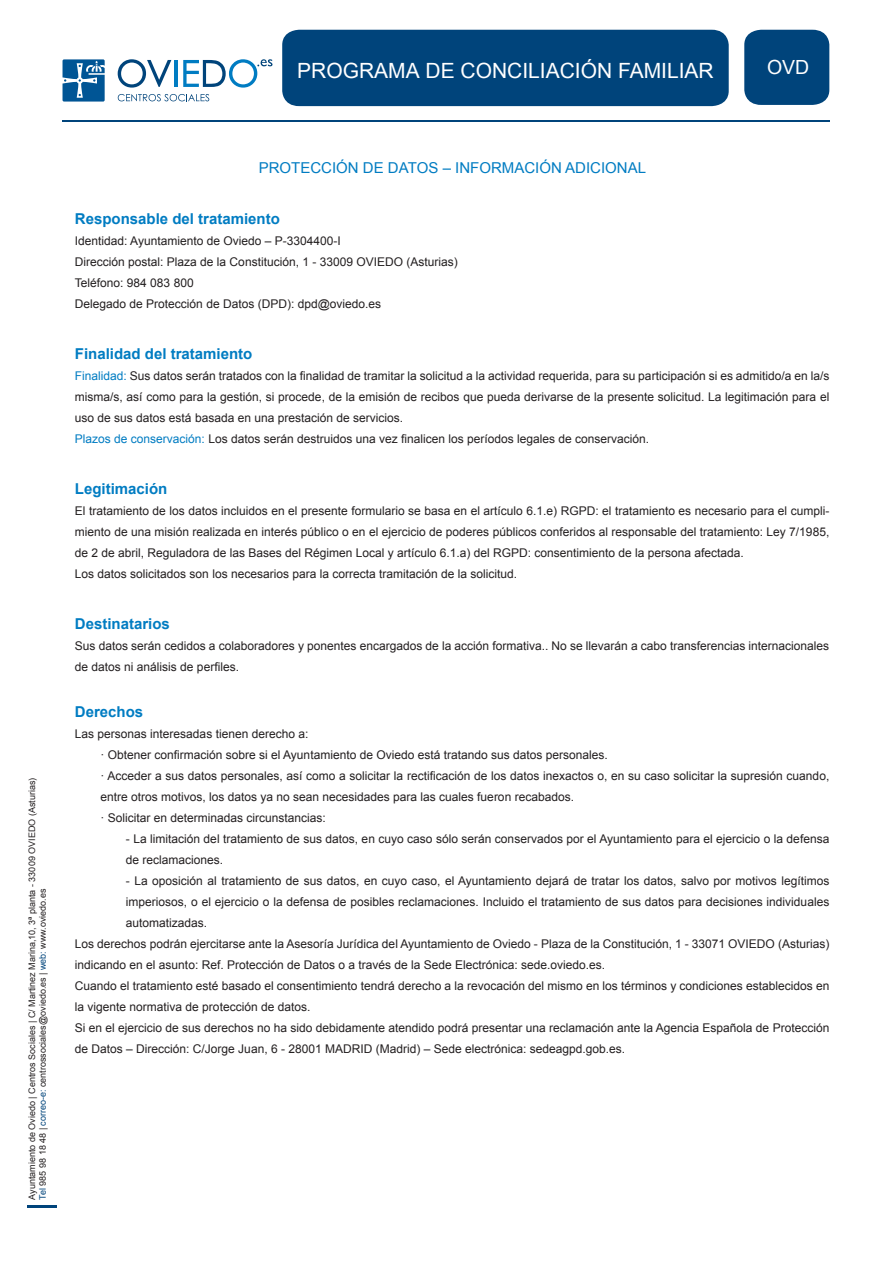
<style>
.page{position:relative;width:893px;height:1263px;background:#fff}
.page>*{position:absolute;margin:0;border:0;box-sizing:border-box;transform-origin:0 0}
.t1{font:21px "Arial";color:#fff}
.t2{font:19.5px "Arial";color:#fff}
.t3{font:700 15px "Arial";color:#007cc2}
.t4{font:15px "Arial";color:#007cc2}
.t5{font:12px/21px "Arial";color:#231f20}
.t6{font:9px/10.8px "Arial";color:#231f20}
.s1{color:#00447b}
.s2{color:#007cc2}
</style>
<div class="page">
<div style="left:282px;top:30px;width:447px;height:76px;background:#00447b;border-radius:16px"></div>
<hr style="left:63px;top:120px;width:767px;height:2px;background:#00447b">
<svg style="left:63px;top:59px;width:42px;height:43px"></svg>
<svg style="left:118px;top:59px;width:53px;height:29px"></svg>
<hr style="left:175px;top:60px;width:3px;height:27px;background:#007cc2">
<svg style="left:183px;top:59px;width:89px;height:29px"></svg>
<svg style="left:118px;top:94px;width:91px;height:7px"></svg>
<hr style="left:27px;top:1205px;width:30px;height:3px;background:#00447b">
<div style="left:744px;top:30px;width:85px;height:75px;background:#00447b"></div>
<h1 class="t1" style="left:297px;top:56px;width:418px">PROGRAMA DE CONCILIACIÓN FAMILIAR</h1>
<h2 class="t2" style="left:767px;top:55px;width:44px">OVD</h2>
<p class="t6" style="left:27px;top:1199px;width:423px;rotate:-90deg">Ayuntamiento de Oviedo | Centros Sociales | C/ Martinez Marina,10, 3ª planta - 33009 OVIEDO (Asturias)<br><span class="s1">Tel</span> 985 98 18 48 | <span class="s1">correo-e:</span> centrossociales@oviedo.es | <span class="s1">web:</span> www.oviedo.es</p>
<p class="t4" style="left:259px;top:157px;width:389px">PROTECCIÓN DE DATOS – INFORMACIÓN ADICIONAL</p>
<p class="t3" style="left:75px;top:208px;width:207px">Responsable del tratamiento</p>
<p class="t5" style="left:75px;top:230px;width:384px">Identidad: Ayuntamiento de Oviedo – P-3304400-I<br>Dirección postal: Plaza de la Constitución, 1 - 33009 OVIEDO (Asturias)<br>Teléfono: 984 083 800<br>Delegado de Protección de Datos (DPD): dpd@oviedo.es</p>
<p class="t3" style="left:75px;top:343px;width:179px">Finalidad del tratamiento</p>
<p class="t5" style="left:75px;top:365px;width:756px"><span class="s2">Finalidad:</span> Sus datos serán tratados con la finalidad de tramitar la solicitud a la actividad requerida, para su participación si es admitido/a en la/s misma/s, así como para la gestión, si procede, de la emisión de recibos que pueda derivarse de la presente solicitud. La legitimación para el uso de sus datos está basada en una prestación de servicios.<br><span class="s2">Plazos de conservación:</span> Los datos serán destruidos una vez finalicen los períodos legales de conservación.</p>
<p class="t3" style="left:75px;top:478px;width:94px">Legitimación</p>
<p class="t5" style="left:75px;top:500px;width:756px">El tratamiento de los datos incluidos en el presente formulario se basa en el artículo 6.1.e) RGPD: el tratamiento es necesario para el cumpli&shy;miento de una misión realizada en interés público o en el ejercicio de poderes públicos conferidos al responsable del tratamiento: Ley 7/1985, de 2 de abril, Reguladora de las Bases del Régimen Local y artículo 6.1.a) del RGPD: consentimiento de la persona afectada.<br>Los datos solicitados son los necesarios para la correcta tramitación de la solicitud.</p>
<p class="t3" style="left:75px;top:613px;width:97px">Destinatarios</p>
<p class="t5" style="left:75px;top:635px;width:756px">Sus datos serán cedidos a colaboradores y ponentes encargados de la acción formativa.. No se llevarán a cabo transferencias internacionales de datos ni análisis de perfiles.</p>
<p class="t3" style="left:75px;top:702px;width:70px">Derechos</p>
<p class="t5" style="left:100px;top:723px;width:730px;text-indent:-26px">Las personas interesadas tienen derecho a:<br>· Obtener confirmación sobre si el Ayuntamiento de Oviedo está tratando sus datos personales.<br>· Acceder a sus datos personales, así como a solicitar la rectificación de los datos inexactos o, en su caso solicitar la supresión cuando, entre otros motivos, los datos ya no sean necesidades para las cuales fueron recabados.<br>· Solicitar en determinadas circunstancias:</p>
<p class="t5" style="left:126px;top:828px;width:705px">- La limitación del tratamiento de sus datos, en cuyo caso sólo serán conservados por el Ayuntamiento para el ejercicio o la defensa de reclamaciones.</p>
<p class="t5" style="left:126px;top:870px;width:705px">- La oposición al tratamiento de sus datos, en cuyo caso, el Ayuntamiento dejará de tratar los datos, salvo por motivos legítimos</p>
<p class="t5" style="left:126px;top:891px;width:705px">imperiosos, o el ejercicio o la defensa de posibles reclamaciones. Incluido el tratamiento de sus datos para decisiones individuales</p>
<p class="t5" style="left:126px;top:912px;width:83px">automatizadas.</p>
<p class="t5" style="left:75px;top:933px;width:756px">Los derechos podrán ejercitarse ante la Asesoría Jurídica del Ayuntamiento de Oviedo - Plaza de la Constitución, 1 - 33071 OVIEDO (Asturias)</p>
<p class="t5" style="left:75px;top:954px;width:532px">indicando en el asunto: Ref. Protección de Datos o a través de la Sede Electrónica: sede.oviedo.es.</p>
<p class="t5" style="left:75px;top:975px;width:756px">Cuando el tratamiento esté basado el consentimiento tendrá derecho a la revocación del mismo en los términos y condiciones establecidos en</p>
<p class="t5" style="left:75px;top:996px;width:237px">la vigente normativa de protección de datos.</p>
<p class="t5" style="left:75px;top:1017px;width:756px">Si en el ejercicio de sus derechos no ha sido debidamente atendido podrá presentar una reclamación ante la Agencia Española de Protección</p>
<p class="t5" style="left:75px;top:1038px;width:552px">de Datos – Dirección: C/Jorge Juan, 6 - 28001 MADRID (Madrid) – Sede electrónica: sedeagpd.gob.es.</p>
</div>
